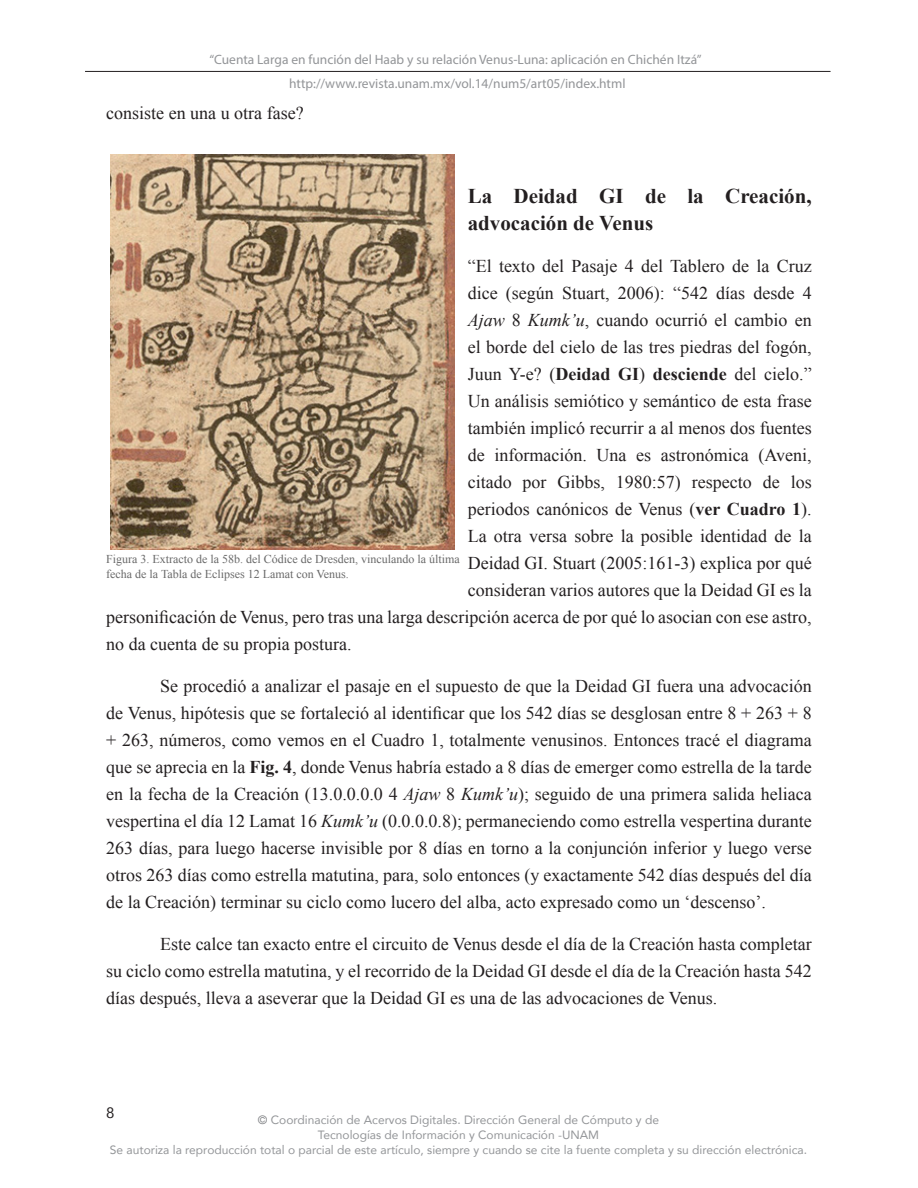
<style>
.page{position:relative;width:918px;height:1188px;background:#fff}
.page>*{position:absolute;margin:0;border:0;box-sizing:border-box;transform-origin:0 0}
.contenido{font:700 21px/27px "Times New Roman";color:#231f20}
.contenido-2{font:18px/27px "Times New Roman";color:#231f20;text-align:justify}
.t1{font:15px "Avenir";color:#231f20}
.t2{font:13.5px/24px "Myriad Pro";color:#939598;text-align:center}
.t3{font:12px/15px "Avenir";color:#939598;text-align:center}
.pie_de_foto{font:12px/15px "Times New Roman";color:#696969}
.s1{font-style:italic}
.s2{font-weight:700}
.s3{color:#808285}
</style>
<div class="page">
<hr style="left:85px;top:71px;width:746px;height:1px;background:#231f20">
<img style="left:111px;top:155px;width:343px;height:395px">
<p class="t2" style="left:210px;top:47px;width:494px">“Cuenta Larga en función del Haab y su relación Venus-Luna: aplicación en Chichén Itzá” http://www.revista.unam.mx/vol.14/num5/art05/index.html</p>
<p class="contenido-2" style="left:106px;top:99px;width:199px">consiste en una u otra fase?</p>
<p class="contenido" style="left:468px;top:182px;width:345px">La Deidad GI de la Creación, advocación de Venus</p>
<p class="contenido-2" style="left:468px;top:252px;width:345px">“El texto del Pasaje 4 del Tablero de la Cruz</p>
<p class="contenido-2" style="left:468px;top:279px;width:345px">dice (según Stuart, 2006): “542 días desde 4</p>
<p class="contenido-2" style="left:468px;top:306px;width:345px"><span class="s1">Ajaw</span> 8 <span class="s1">Kumk’u</span>, cuando ocurrió el cambio en</p>
<p class="contenido-2" style="left:468px;top:333px;width:345px">el borde del cielo de las tres piedras del fogón,</p>
<p class="contenido-2" style="left:468px;top:360px;width:345px">Juun Y-e? (<span class="s2">Deidad GI</span>) <span class="s2">desciende</span> del cielo.”</p>
<p class="contenido-2" style="left:468px;top:387px;width:345px">Un análisis semiótico y semántico de esta frase</p>
<p class="contenido-2" style="left:468px;top:414px;width:346px">también implicó recurrir a al menos dos fuentes</p>
<p class="contenido-2" style="left:468px;top:441px;width:345px">de información. Una es astronómica (Aveni,</p>
<p class="contenido-2" style="left:468px;top:468px;width:345px">citado por Gibbs, 1980:57) respecto de los</p>
<p class="contenido-2" style="left:468px;top:495px;width:345px">periodos canónicos de Venus (<span class="s2">ver Cuadro 1</span>).</p>
<p class="contenido-2" style="left:468px;top:522px;width:345px">La otra versa sobre la posible identidad de la</p>
<p class="contenido-2" style="left:468px;top:549px;width:345px">Deidad GI. Stuart (2005:161-3) explica por qué</p>
<p class="contenido-2" style="left:468px;top:576px;width:346px">consideran varios autores que la Deidad GI es la</p>
<p class="contenido-2" style="left:106px;top:603px;width:707px">personificación de Venus, pero tras una larga descripción acerca de por qué lo asocian con ese astro,</p>
<p class="contenido-2" style="left:106px;top:630px;width:247px">no da cuenta de su propia postura.</p>
<p class="contenido-2" style="left:106px;top:672px;width:707px;text-indent:54px">Se procedió a analizar el pasaje en el supuesto de que la Deidad GI fuera una advocación de Venus, hipótesis que se fortaleció al identificar que los 542 días se desglosan entre 8 + 263 + 8 + 263, números, como vemos en el Cuadro 1, totalmente venusinos. Entonces tracé el diagrama que se aprecia en la <span class="s2">Fig. 4</span>, donde Venus habría estado a 8 días de emerger como estrella de la tarde en la fecha de la Creación (13.0.0.0.0 4 <span class="s1">Ajaw</span> 8 <span class="s1">Kumk’u</span>); seguido de una primera salida heliaca vespertina el día 12 Lamat 16 <span class="s1">Kumk’u</span> (0.0.0.0.8); permaneciendo como estrella vespertina durante 263 días, para luego hacerse invisible por 8 días en torno a la conjunción inferior y luego verse otros 263 días como estrella matutina, para, solo entonces (y exactamente 542 días después del día de la Creación) terminar su ciclo como lucero del alba, acto expresado como un ‘descenso’.</p>
<p class="contenido-2" style="left:106px;top:930px;width:707px;text-indent:54px">Este calce tan exacto entre el circuito de Venus desde el día de la Creación hasta completar su ciclo como estrella matutina, y el recorrido de la Deidad GI desde el día de la Creación hasta 542 días después, lleva a aseverar que la Deidad GI es una de las advocaciones de Venus.</p>
<p class="pie_de_foto" style="left:106px;top:552px;width:355px">Figura 3. Extracto de la 58b. del Códice de Dresden, vinculando la última fecha de la Tabla de Eclipses 12 Lamat con Venus.</p>
<p class="t1" style="left:106px;top:1101px;width:10px">8</p>
<p class="t3" style="left:110px;top:1112px;width:699px"><span class="s3">©</span> Coordinación de Acervos Digitales. Dirección General de Cómputo y de<br>Tecnologías de Información y Comunicación -UNAM<br>Se autoriza la reproducción total o parcial de este artículo, siempre y cuando se cite la fuente completa y su dirección electrónica.</p>
</div>
